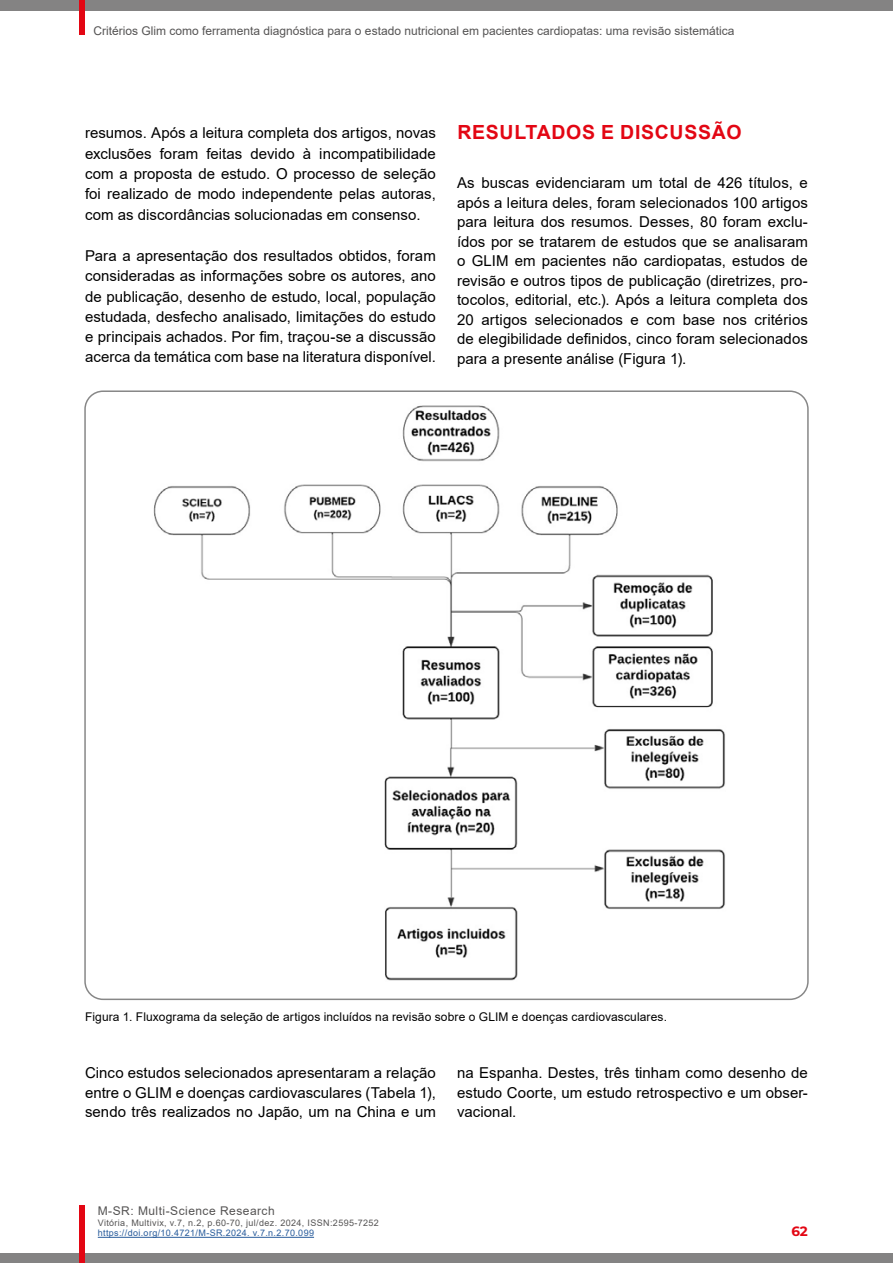
<style>
.page{position:relative;width:893px;height:1263px;background:#fff}
.page>*{position:absolute;margin:0;border:0;box-sizing:border-box;transform-origin:0 0}
.t1{font:700 19.5px "Arial";letter-spacing:.035em;color:#e30613}
.t2{font:15px/19.5px "Arial";letter-spacing:.005em;color:#000;text-align:justify}
.t3{font:700 13.5px "Montserrat";color:#e30613}
.t4{font:12px "Arial";color:#555454}
.t5{font:12px "Arial";letter-spacing:.01em;color:#000}
.t6{font:12px "Arial";letter-spacing:.04em;color:#555454}
.t7{font:9px "Arial";letter-spacing:.04em;color:#555454}
.t8{font:9px "Arial";letter-spacing:.04em;color:#275b9b}
</style>
<div class="page">
<div style="left:0;top:0;width:893px;height:11px;background:#848383"></div>
<div style="left:0;top:1253px;width:893px;height:10px;background:#848383"></div>
<div style="left:80px;top:0;width:5px;height:35px;background:#e30613"></div>
<div style="left:80px;top:1205px;width:5px;height:58px;background:#e30613"></div>
<img style="left:153px;top:405px;width:572px;height:576px">
<hr style="left:98px;top:1237px;width:216px;height:1px;background:#275b9b">
<p class="t4" style="left:94px;top:23px;width:642px">Critérios Glim como ferramenta diagnóstica para o estado nutricional em pacientes cardiopatas: uma revisão sistemática</p>
<p class="t2" style="left:85px;top:123px;width:352px;line-height:20.2px">resumos. Após a leitura completa dos artigos, novas exclusões foram feitas devido à incompatibilidade com a proposta de estudo. O processo de seleção foi realizado de modo independente pelas autoras, com as discordâncias solucionadas em consenso.</p>
<p class="t2" style="left:85px;top:245px;width:352px;line-height:20.2px">Para a apresentação dos resultados obtidos, foram consideradas as informações sobre os autores, ano de publicação, desenho de estudo, local, população estudada, desfecho analisado, limitações do estudo e principais achados. Por fim, traçou-se a discussão acerca da temática com base na literatura disponível.</p>
<h1 class="t1" style="left:457px;top:118px;width:286px">RESULTADOS E DISCUSSÃO</h1>
<p class="t2" style="left:457px;top:173px;width:352px">As buscas evidenciaram um total de 426 títulos, e após a leitura deles, foram selecionados 100 artigos para leitura dos resumos. Desses, 80 foram exclu&shy;ídos por se tratarem de estudos que se analisaram o GLIM em pacientes não cardiopatas, estudos de revisão e outros tipos de publicação (diretrizes, pro&shy;tocolos, editorial, etc.). Após a leitura completa dos 20 artigos selecionados e com base nos critérios de elegibilidade definidos, cinco foram selecionados para a presente análise (Figura 1).</p>
<p class="t5" style="left:85px;top:1009px;width:583px">Figura 1. Fluxograma da seleção de artigos incluídos na revisão sobre o GLIM e doenças cardiovasculares.</p>
<p class="t2" style="left:85px;top:1063px;width:352px">Cinco estudos selecionados apresentaram a relação entre o GLIM e doenças cardiovasculares (Tabela 1), sendo três realizados no Japão, um na China e um</p>
<p class="t2" style="left:457px;top:1063px;width:352px">na Espanha. Destes, três tinham como desenho de estudo Coorte, um estudo retrospectivo e um obser&shy;vacional.</p>
<p class="t6" style="left:98px;top:1202px;width:178px">M-SR: Multi-Science Research</p>
<p class="t7" style="left:98px;top:1216px;width:283px">Vitória, Multivix, v.7, n.2, p.60-70, jul/dez. 2024, ISSN:2595-7252</p>
<p class="t8" style="left:98px;top:1227px;width:218px">https://doi.org/10.4721/M-SR.2024. v.7.n.2.70.099</p>
<p class="t3" style="left:791px;top:1221px;width:18px">62</p>
</div>
